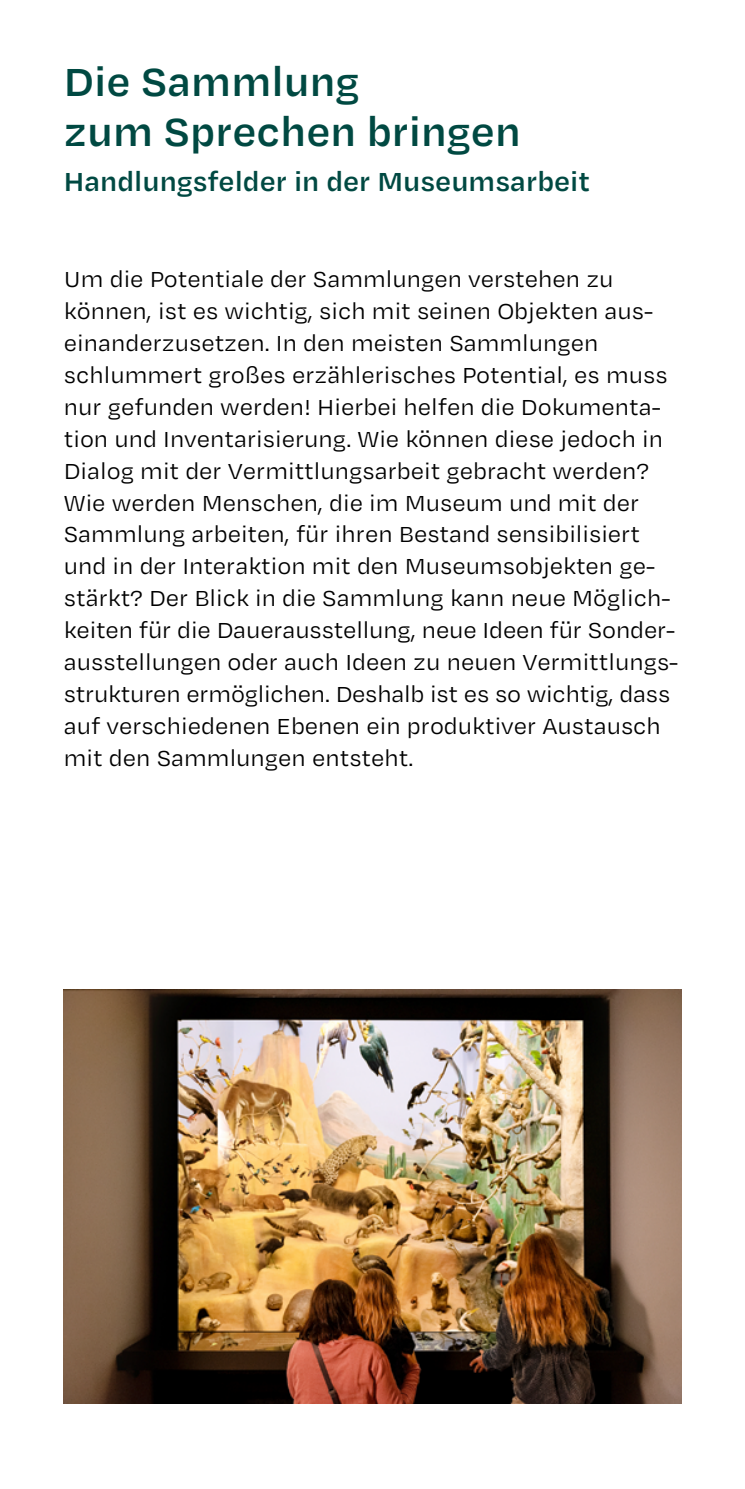
<style>
.page{position:relative;width:745px;height:1489px;background:#fff}
.page>*{position:absolute;margin:0;border:0;box-sizing:border-box;transform-origin:0 0}
.t1{font:600 45px "Degular Text";color:#004942}
.t2{font:600 30px "Degular Text";color:#004942}
.t3{font:25px/32px "Degular Text";color:#000}
</style>
<div class="page">
<img style="left:64px;top:989px;width:616px;height:414px">
<p class="t1" style="left:64px;top:52px;width:297px">Die Sammlung</p>
<p class="t1" style="left:64px;top:102px;width:458px">zum Sprechen bringen</p>
<p class="t2" style="left:64px;top:162px;width:527px">Handlungsfelder in der Museumsarbeit</p>
<p class="t3" style="left:64px;top:262px;width:615px">Um die Potentiale der Sammlungen verstehen zu können, ist es wichtig, sich mit seinen Objekten aus&shy;einanderzusetzen. In den meisten Sammlungen schlummert großes erzählerisches Potential, es muss nur gefunden werden! Hierbei helfen die Dokumenta&shy;tion und Inventarisierung. Wie können diese jedoch in Dialog mit der Vermittlungsarbeit gebracht werden?<br>Wie werden Menschen, die im Museum und mit der Sammlung arbeiten, für ihren Bestand sensibilisiert und in der Interaktion mit den Museumsobjekten ge&shy;stärkt? Der Blick in die Sammlung kann neue Möglich&shy;keiten für die Dauerausstellung, neue Ideen für Sonder&shy;ausstellungen oder auch Ideen zu neuen Vermittlungs&shy;strukturen ermöglichen. Deshalb ist es so wichtig, dass auf verschiedenen Ebenen ein produktiver Austausch mit den Sammlungen entsteht.</p>
</div>
